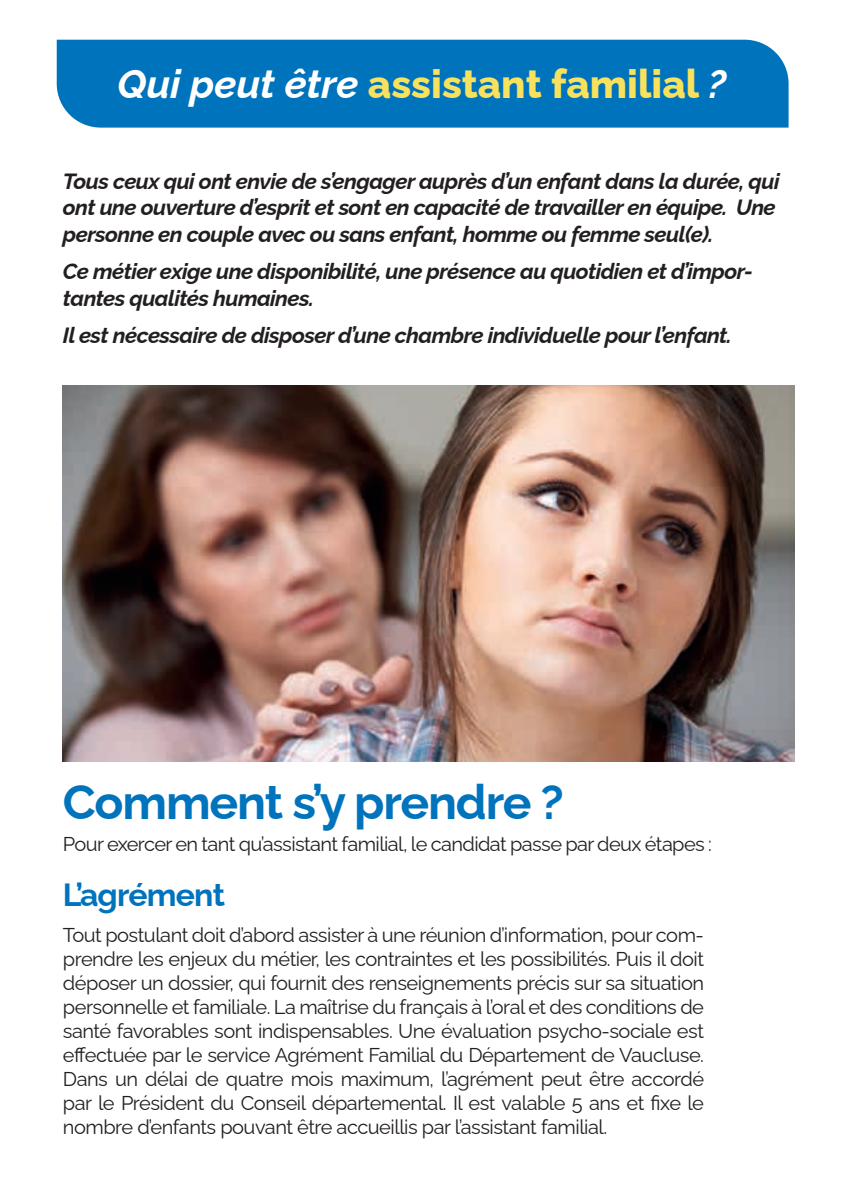
<style>
.page{position:relative;width:851px;height:1191px;background:#fff}
.page>*{position:absolute;margin:0;border:0;box-sizing:border-box;transform-origin:0 0}
.t1{font:700 48px "Raleway";letter-spacing:-.025em;color:#0073bd}
.t2{font:800 40px "Raleway";color:#f8e25d}
.t3{font:700 32px "Raleway";letter-spacing:-.025em;color:#0073bd}
.t4{font:italic 700 22px/26.4px "Raleway";letter-spacing:-.025em;color:#231f20}
.t5{font:20px/24px "Raleway";letter-spacing:-.03em;color:#231f20;text-align:justify}
.s1{font-weight:700;font-style:italic;color:#fff}
</style>
<div class="page">
<div style="left:57px;top:40px;width:731px;height:88px;background:#0073bd"></div>
<img style="left:63px;top:386px;width:731px;height:375px">
<h2 class="t2" style="left:118px;top:52px;width:610px"><span class="s1">Qui peut être</span> assistant familial <span class="s1">?</span></h2>
<p class="t4" style="left:63px;top:165px;width:718px">Tous ceux qui ont envie de s’engager auprès d’un enfant dans la durée, qui ont une ouverture d’esprit et sont en capacité de travailler en équipe. Une personne en couple avec ou sans enfant, homme ou femme seul(e).</p>
<p class="t4" style="left:63px;top:256px;width:691px">Ce métier exige une disponibilité, une présence au quotidien et d’impor&shy;tantes qualités humaines.</p>
<p class="t4" style="left:63px;top:320px;width:670px">Il est nécessaire de disposer d’une chambre individuelle pour l’enfant.</p>
<h1 class="t1" style="left:63px;top:763px;width:502px">Comment s’y prendre ?</h1>
<p class="t5" style="left:63px;top:829px;width:650px">Pour exercer en tant qu’assistant familial, le candidat passe par deux étapes :</p>
<h3 class="t3" style="left:63px;top:869px;width:163px">L’agrément</h3>
<p class="t5" style="left:63px;top:920px;width:642px">Tout postulant doit d’abord assister à une réunion d’information, pour com&shy;prendre les enjeux du métier, les contraintes et les possibilités. Puis il doit déposer un dossier, qui fournit des renseignements précis sur sa situation personnelle et familiale. La maîtrise du français à l’oral et des conditions de santé favorables sont indispensables. Une évaluation psycho-sociale est effectuée par le service Agrément Familial du Département de Vaucluse.<br>Dans un délai de quatre mois maximum, l’agrément peut être accordé par le Président du Conseil départemental. Il est valable 5 ans et fixe le nombre d’enfants pouvant être accueillis par l’assistant familial.</p>
</div>
